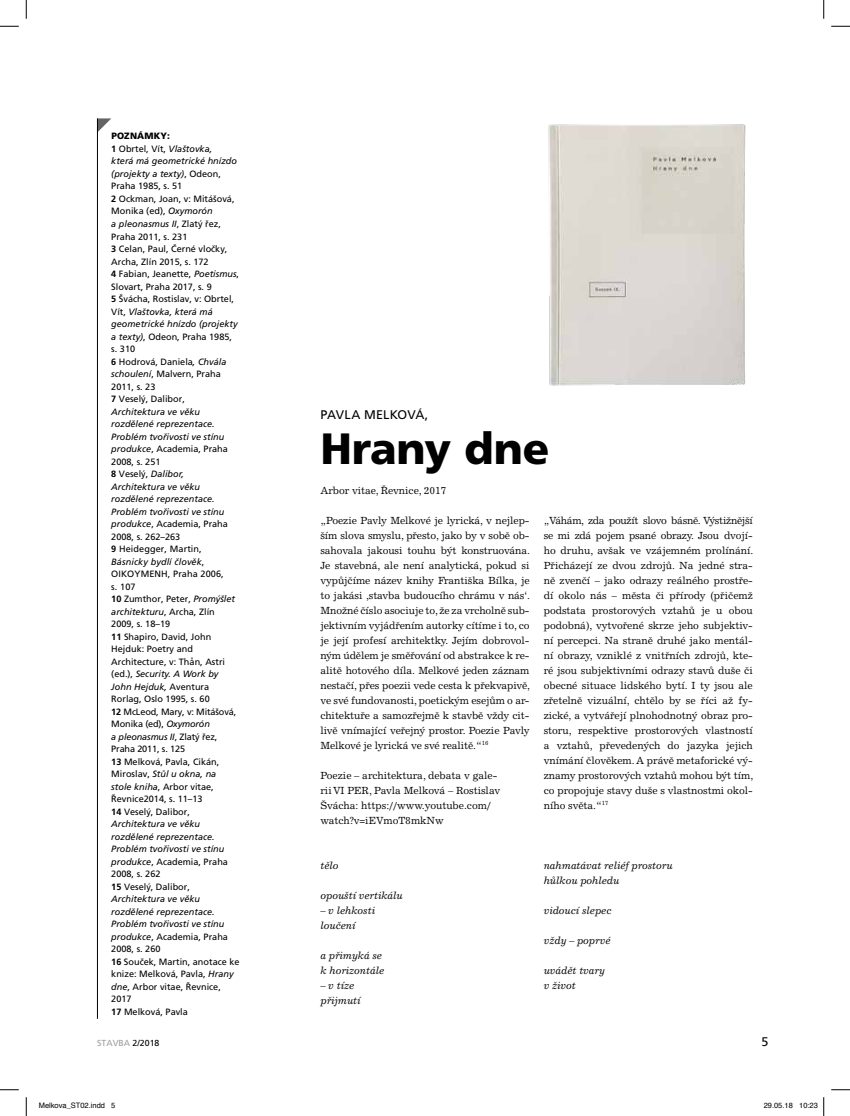
<style>
.page{position:relative;width:850px;height:1116px;background:#fff}
.page>*{position:absolute;margin:0;border:0;box-sizing:border-box;transform-origin:0 0}
.t1{font:43.75px "Frutiger CE Black";color:#000}
.t2{font:12.5px "Frutiger CE";color:#000}
.t3{font:10.38px/15px "Excelsior CE";letter-spacing:-.005em;color:#000;text-align:justify}
.t4{font:italic 10.38px/15px "Excelsior CE";letter-spacing:-.01em;color:#000}
.t5{font:9.12px/12.5px "Frutiger CE";color:#000}
.t6{font:9.12px "Frutiger CE Black";color:#000}
.t7{font:8.75px "Frutiger CE";color:#9d9e9e}
.t8{font:7.5px "Helvetica";color:#000}
.s1{font-weight:700}
.s2{font-style:italic}
.s3{color:#000}
</style>
<div class="page">
<svg style="left:98px;top:118px;width:13px;height:14px"></svg>
<hr style="left:97px;top:118px;width:1px;height:900px;background:#000">
<img style="left:548px;top:124px;width:198px;height:262px">
<svg style="left:0;top:25px;width:19px;height:2px"></svg>
<svg style="left:831px;top:25px;width:19px;height:2px"></svg>
<svg style="left:0;top:1089px;width:19px;height:1px"></svg>
<svg style="left:831px;top:1089px;width:19px;height:1px"></svg>
<svg style="left:25px;top:0;width:2px;height:19px"></svg>
<svg style="left:25px;top:1097px;width:2px;height:18px"></svg>
<svg style="left:823px;top:0;width:1px;height:19px"></svg>
<svg style="left:823px;top:1097px;width:1px;height:18px"></svg>
<p class="t6" style="left:111px;top:131px;width:14px">POZNÁMKY</p>
<p class="t6" style="left:167px;top:131px;width:4px">:</p>
<p class="t5" style="left:111px;top:142px;width:130px"><span class="s1">1</span> Obrtel, Vít, <span class="s2">Vlaštovka,<br>která má geometrické hnízdo (projekty a texty)</span>, Odeon,<br>Praha 1985, s. 51<br><span class="s1">2</span> Ockman, Joan, v: Mitášová,<br>Monika (ed), <span class="s2">Oxymorón<br>a pleonasmus II</span>, Zlatý řez,<br>Praha 2011, s. 231<br><span class="s1">3</span> Celan, Paul, Černé vločky,<br>Archa, Zlín 2015, s. 172<br><span class="s1">4</span> Fabian, Jeanette, <span class="s2">Poetismus</span>,<br>Slovart, Praha 2017, s. 9<br><span class="s1">5</span> Švácha, Rostislav, v: Obrtel,<br>Vít, <span class="s2">Vlaštovka, která má geometrické hnízdo (projekty a texty)</span>, Odeon, Praha 1985, s. 310<br><span class="s1">6</span> Hodrová, Daniela<span class="s2">, Chvála schoulení</span>, Malvern, Praha<br>2011, s. 23<br><span class="s1">7</span> Veselý, Dalibor,<br><span class="s2">Architektura ve věku rozdělené reprezentace.<br>Problém tvořivosti ve stínu produkce</span>, Academia, Praha<br>2008, s. 251<br><span class="s1">8</span> Veselý, <span class="s2">Dalibor,<br>Architektura ve věku rozdělené reprezentace.<br>Problém tvořivosti ve stínu produkce</span>, Academia, Praha<br>2008, s. 262–263<br><span class="s1">9</span> Heidegger, Martin,<br><span class="s2">Básnicky bydlí člověk</span>,<br>OIKOYMENH, Praha 2006,<br>s. 107<br><span class="s1">10</span> Zumthor, Peter, <span class="s2">Promýšlet architekturu</span>, Archa, Zlín<br>2009, s. 18–19<br><span class="s1">11</span> Shapiro, David, John<br>Hejduk: Poetry and<br>Architecture, v: Than, Astri (ed.), <span class="s2">Security. A Work by<br>John Hejduk,</span> Aventura<br>Rorlag, Oslo 1995, s. 60<br><span class="s1">12</span> McLeod, Mary, v: Mitášová,<br>Monika (ed), <span class="s2">Oxymorón<br>a pleonasmus II</span>, Zlatý řez,<br>Praha 2011, s. 125<br><span class="s1">13</span> Melková, Pavla, Cikán,<br>Miroslav, <span class="s2">Stůl u okna, na<br>stole kniha</span>, Arbor vitae,<br>Řevnice2014, s. 11–13<br><span class="s1">14</span> Veselý, Dalibor,<br><span class="s2">Architektura ve věku rozdělené reprezentace.<br>Problém tvořivosti ve stínu produkce</span>, Academia, Praha<br>2008, s. 262<br><span class="s1">15</span> Veselý, Dalibor,<br><span class="s2">Architektura ve věku rozdělené reprezentace.<br>Problém tvořivosti ve stínu produkce</span>, Academia, Praha<br>2008, s. 260<br><span class="s1">16</span> Souček, Martin, anotace ke knize: Melková, Pavla, <span class="s2">Hrany dne</span>, Arbor vitae, Řevnice,<br>2017<br><span class="s1">17</span> Melková, Pavla</p>
<p class="t2" style="left:320px;top:407px;width:16px">Pavla</p>
<p class="t2" style="left:364px;top:407px;width:21px">Melková</p>
<p class="t2" style="left:425px;top:407px;width:5px">,</p>
<h1 class="t1" style="left:320px;top:423px;width:230px">Hrany dne</h1>
<p class="t3" style="left:320px;top:483px;width:128px">Arbor vitae, Řevnice, 2017</p>
<p class="t3" style="left:320px;top:513px;width:211px">„Poezie Pavly Melkové je lyrická, v nejlep&shy;ším slova smyslu, přesto, jako by v sobě ob&shy;sahovala jakousi touhu být konstruována.<br>Je stavebná, ale není analytická, pokud si vypůjčíme název knihy Františka Bílka, je to jakási ,stavba budoucího chrámu v nás‘.<br>Množné číslo asociuje to, že za vrcholně sub&shy;jektivním vyjádřením autorky cítíme i to, co je její profesí architektky. Jejím dobrovol&shy;ným údělem je směřování od abstrakce k re&shy;alitě hotového díla. Melkové jeden záznam nestačí, přes poezii vede cesta k překvapivě, ve své fundovanosti, poetickým esejům o ar&shy;chitektuře a samozřejmě k stavbě vždy cit&shy;livě vnímající veřejný prostor. Poezie Pavly Melkové je lyrická ve své realitě.“<sup>16</sup></p>
<p class="t3" style="left:320px;top:768px;width:181px;text-align:left">Poezie – architektura, debata v gale&shy;rii VI PER, Pavla Melková – Rostislav Švácha: https://www.youtube.com/ watch?v=iEVmoT8mkNw</p>
<p class="t3" style="left:544px;top:513px;width:211px">„Váhám, zda použít slovo básně. Výstižnější se mi zdá pojem psané obrazy. Jsou dvojí&shy;ho druhu, avšak ve vzájemném prolínání.<br>Přicházejí ze dvou zdrojů. Na jedné stra&shy;ně zvenčí – jako odrazy reálného prostře&shy;dí okolo nás – města či přírody (přičemž podstata prostorových vztahů je u obou podobná), vytvořené skrze jeho subjektiv&shy;ní percepci. Na straně druhé jako mentál&shy;ní obrazy, vzniklé z vnitřních zdrojů, kte&shy;ré jsou subjektivními odrazy stavů duše či obecné situace lidského bytí. I ty jsou ale zřetelně vizuální, chtělo by se říci až fy&shy;zické, a vytvářejí plnohodnotný obraz pro&shy;storu, respektive prostorových vlastností a vztahů, převedených do jazyka jejich vnímání člověkem. A právě metaforické vý&shy;znamy prostorových vztahů mohou být tím, co propojuje stavy duše s vlastnostmi okol&shy;ního světa.“<sup>17</sup></p>
<p class="t4" style="left:320px;top:858px;width:20px">tělo</p>
<p class="t4" style="left:320px;top:888px;width:84px">opouští vertikálu</p>
<p class="t4" style="left:320px;top:903px;width:56px">– v lehkosti loučení</p>
<p class="t4" style="left:320px;top:948px;width:65px">a přimyká se k horizontále</p>
<p class="t4" style="left:320px;top:978px;width:42px">– v tíze přijmutí</p>
<p class="t4" style="left:544px;top:858px;width:130px">nahmatávat reliéf prostoru hůlkou pohledu</p>
<p class="t4" style="left:544px;top:903px;width:69px">vidoucí slepec</p>
<p class="t4" style="left:544px;top:933px;width:68px">vždy – poprvé</p>
<p class="t4" style="left:544px;top:963px;width:63px">uvádět tvary v život</p>
<p class="t7" style="left:97px;top:1037px;width:64px">STAVBA <span class="s3">2/2018</span></p>
<p class="t2" style="left:761px;top:1034px;width:8px">5</p>
<p class="t8" style="left:39px;top:1100px;width:78px">Melkova_ST02.indd 5</p>
<p class="t8" style="left:763px;top:1100px;width:56px">29.05.18 10:23</p>
</div>
